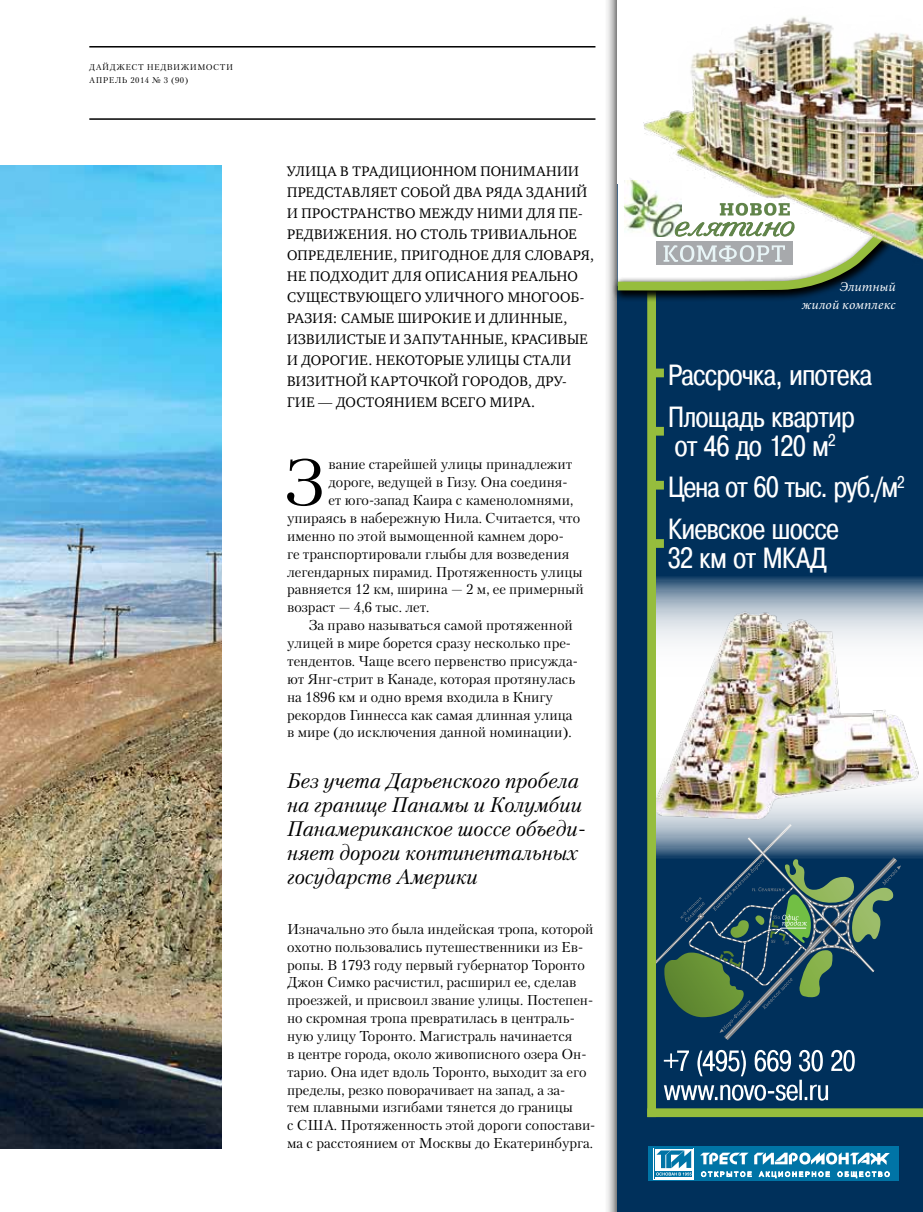
<style>
.page{position:relative;width:923px;height:1212px;background:#fff}
.page>*{position:absolute;margin:0;border:0;box-sizing:border-box;transform-origin:0 0}
.t1{font:65.25px "Petersburg TF";color:#000}
.t2{font:29.1px/41.5px "Pragmatica Cond C";letter-spacing:-.01em;color:#fff}
.t3{font:italic 21px/24px "Petersburg TF";color:#000}
.t4{font:14.25px/17.9px "Petersburg TF";color:#000}
.t5{font:14.25px/21px "Charter C";letter-spacing:.03em;color:#000}
.t6{font:italic 13.5px/18px "Minion Pro";letter-spacing:.005em;color:#fff;text-align:right}
.t7{font:8.25px/13.5px "Petersburg TF";letter-spacing:.06em;color:#000}
</style>
<div class="page">
<hr style="left:89px;top:118px;width:506px;height:2px;background:#000">
<hr style="left:89px;top:46px;width:506px;height:2px;background:#000">
<img style="left:0;top:166px;width:221px;height:982px">
<svg style="left:607px;top:0;width:11px;height:1212px;background:#b5b9bc"></svg>
<div style="left:618px;top:0;width:305px;height:1212px;background:#00305b"></div>
<svg style="left:656px;top:859px;width:245px;height:181px"></svg>
<img style="left:656px;top:577px;width:267px;height:282px">
<div style="left:647px;top:202px;width:9px;height:915px;background:#96bd3d"></div>
<svg style="left:612px;top:295px;width:200px;height:7px"></svg>
<svg style="left:609px;top:146px;width:230px;height:149px;background:#6a785e"></svg>
<div style="left:648px;top:1146px;width:250px;height:35px;background:#0074a6"></div>
<svg style="left:700px;top:1153px;width:48px;height:11px"></svg>
<svg style="left:754px;top:1152px;width:136px;height:13px"></svg>
<svg style="left:653px;top:1148px;width:41px;height:31px"></svg>
<svg style="left:654px;top:1148px;width:39px;height:31px"></svg>
<svg style="left:655px;top:1148px;width:38px;height:30px"></svg>
<svg style="left:655px;top:1171px;width:37px;height:5px"></svg>
<svg style="left:656px;top:1150px;width:35px;height:25px"></svg>
<svg style="left:701px;top:1171px;width:50px;height:6px"></svg>
<svg style="left:759px;top:1171px;width:71px;height:7px"></svg>
<svg style="left:837px;top:1171px;width:52px;height:7px"></svg>
<div style="left:655px;top:369px;width:9px;height:8px;background:#96bd3d"></div>
<div style="left:655px;top:427px;width:9px;height:9px;background:#96bd3d"></div>
<div style="left:655px;top:481px;width:9px;height:9px;background:#96bd3d"></div>
<div style="left:655px;top:539px;width:9px;height:9px;background:#96bd3d"></div>
<div style="left:647px;top:1108px;width:276px;height:9px;background:#96bd3d"></div>
<svg style="left:664px;top:1050px;width:190px;height:51px"></svg>
<img style="left:618px;top:0;width:305px;height:177px">
<img style="left:617px;top:177px;width:306px;height:109px">
<p class="t7" style="left:89px;top:60px;width:145px">дайджест недвижимости апрель 2014 № 3 (90)</p>
<p class="t5" style="left:287px;top:161px;width:308px">Улица в традиционном понимании представляет собой два ряда зданий и пространство между ними для пе‑ редвижения. Но столь тривиальное определение, пригодное для словаря, не подходит для описания реально существующего уличного многооб‑ разия: самые широкие и длинные, извилистые и запутанные, красивые и дорогие. Некоторые улицы стали визитной карточкой городов, дру‑ гие — достоянием всего мира.</p>
<h1 class="t1" style="left:283px;top:442px;width:44px">З</h1>
<p class="t4" style="left:328px;top:455px;width:245px">вание старейшей улицы принадлежит</p>
<p class="t4" style="left:328px;top:473px;width:241px">дороге, ведущей в Гизу. Она соединя-</p>
<p class="t4" style="left:328px;top:491px;width:246px">ет юго-запад Каира с каменоломнями,</p>
<p class="t4" style="left:287px;top:509px;width:295px">упираясь в набережную Нила. Считается, что</p>
<p class="t4" style="left:287px;top:527px;width:278px">именно по этой вымощенной камнем доро-</p>
<p class="t4" style="left:287px;top:545px;width:284px">ге транспортировали глыбы для возведения</p>
<p class="t4" style="left:287px;top:562px;width:297px">легендарных пирамид. Протяженность улицы</p>
<p class="t4" style="left:287px;top:580px;width:298px">равняется 12 км, ширина — 2 м, ее примерный</p>
<p class="t4" style="left:287px;top:598px;width:144px">возраст — 4,6 тыс. лет.</p>
<p class="t4" style="left:308px;top:616px;width:266px">За право называться самой протяженной</p>
<p class="t4" style="left:287px;top:634px;width:285px">улицей в мире борется сразу несколько пре-</p>
<p class="t4" style="left:287px;top:652px;width:292px">тендентов. Чаще всего первенство присужда-</p>
<p class="t4" style="left:287px;top:670px;width:290px">ют Янг-стрит в Канаде, которая протянулась</p>
<p class="t4" style="left:287px;top:687px;width:267px">на 1896 км и одно время входила в Книгу</p>
<p class="t4" style="left:287px;top:705px;width:287px">рекордов Гиннесса как самая длинная улица</p>
<p class="t4" style="left:287px;top:723px;width:286px">в мире (до исключения данной номинации).</p>
<h3 class="t3" style="left:287px;top:768px;width:300px">Без учета Дарьенского пробела на границе Панамы и Колумбии<br>Панамериканское шоссе объеди&shy;няет дороги континентальных государств Америки</h3>
<p class="t4" style="left:287px;top:920px;width:310px">Изначально это была индейская тропа, которой охотно пользовались путешественники из Ев&shy;ропы. В 1793 году первый губернатор Торонто Джон Симко расчистил, расширил ее, сделав проезжей, и присвоил звание улицы. Постепен&shy;но скромная тропа превратилась в централь&shy;ную улицу Торонто. Магистраль начинается<br>в центре города, около живописного озера Он&shy;тарио. Она идет вдоль Торонто, выходит за его пределы, резко поворачивает на запад, а за-<br>тем плавными изгибами тянется до границы<br>с С ША. Протяженность этой дороги сопостави&shy;ма с расстоянием от Москвы до Екатеринбурга.</p>
<p class="t6" style="left:802px;top:277px;width:95px">Элитный жилой комплекс</p>
<h2 class="t2" style="left:668px;top:354px;width:205px">Рассрочка, ипотека<br>Площадь квартир</h2>
<h2 class="t2" style="left:668px;top:425px;width:238px">от 46 до 120 м<sup>2<br></sup>Цена от 60 тыс. руб./м<sup>2<br></sup>Киевское шоссе</h2>
<h2 class="t2" style="left:668px;top:537px;width:160px">32 км от МКАД</h2>
</div>
